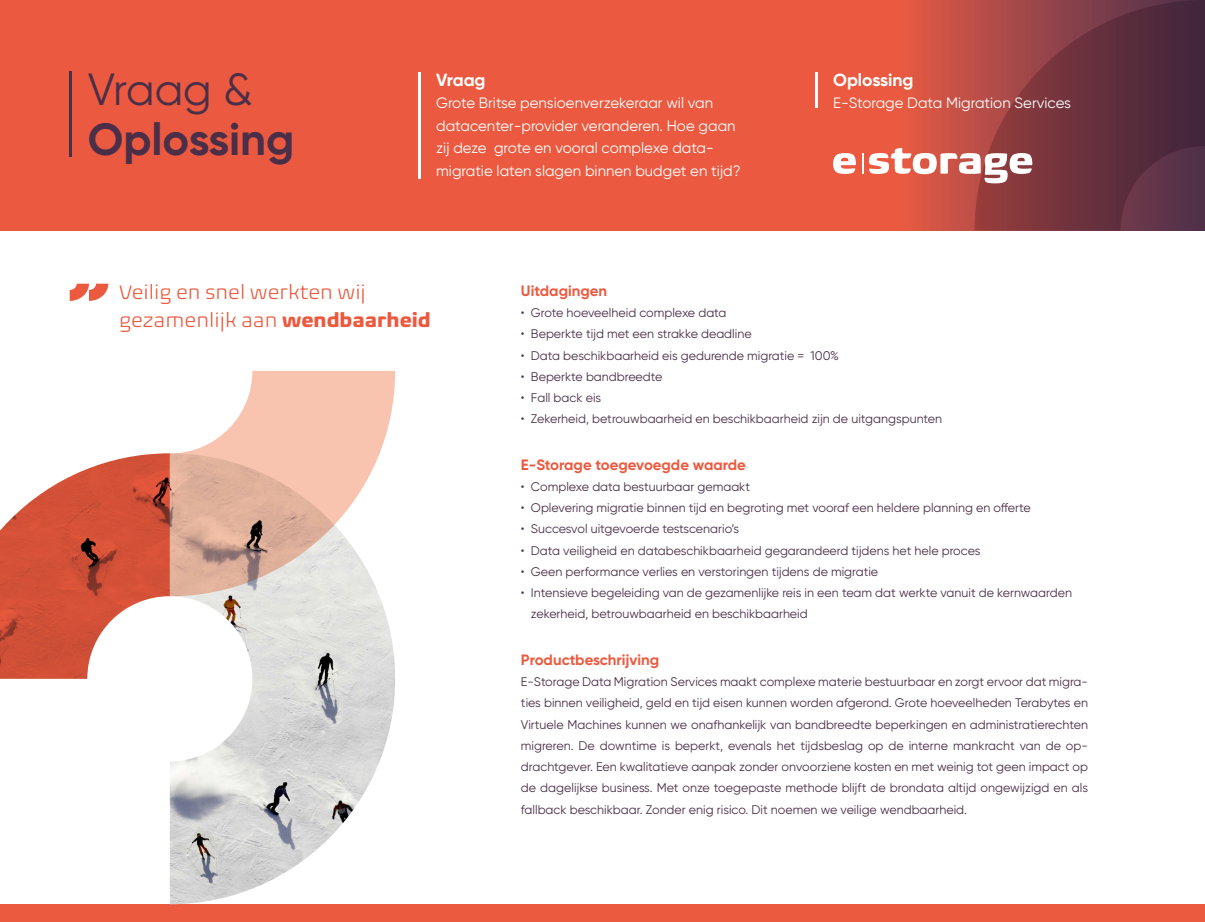
<style>
.page{position:relative;width:1205px;height:922px;background:#fff}
.page>*{position:absolute;margin:0;border:0;box-sizing:border-box;transform-origin:0 0}
.t1{font:700 45px "Gilroy";color:#4b2f48}
.t2{font:45px "Gilroy";letter-spacing:-.015em;color:#4b2f48}
.t3{font:300 20.12px/28.6px "Biome Pro";color:#eb5a3f}
.t4{font:700 17.5px "Gilroy";color:#fff}
.t5{font:15px/22.5px "Gilroy";color:#fff}
.t6{font:700 15px "Gilroy";color:#eb5a3f}
.t7{font:12.5px/21.2px "Gilroy";color:#4b2f48}
.s1{font-weight:700}
</style>
<div class="page">
<div style="left:0;top:0;width:1205px;height:230px;background:#eb5a40"></div>
<div style="left:0;top:904px;width:1205px;height:17px;background:#eb5a3f"></div>
<img style="left:170px;top:596px;width:225px;height:308px">
<svg style="left:170px;top:371px;width:225px;height:225px"></svg>
<svg style="left:0;top:453px;width:170px;height:225px"></svg>
<svg style="left:974px;top:0;width:231px;height:230px;background:#713540"></svg>
<hr style="left:70px;top:72px;width:2px;height:85px;background:#4b2f48">
<hr style="left:418px;top:72px;width:2px;height:106px;background:#fff">
<hr style="left:815px;top:72px;width:2px;height:35px;background:#fff">
<svg style="left:70px;top:283px;width:38px;height:18px"></svg>
<svg style="left:833px;top:148px;width:199px;height:35px"></svg>
<hr style="left:861px;top:153px;width:2px;height:21px;background:#fff">
<h1 class="t2" style="left:88px;top:62px;width:167px">Vraag &amp;</h1>
<h1 class="t1" style="left:88px;top:111px;width:208px">Oplossing</h1>
<h3 class="t4" style="left:436px;top:69px;width:51px">Vraag</h3>
<p class="t5" style="left:436px;top:92px;width:306px">Grote Britse pensioenverzekeraar wil van datacenter-provider veranderen. Hoe gaan zij deze grote en vooral complexe data&shy;migratie laten slagen binnen budget en tijd?</p>
<h3 class="t4" style="left:833px;top:69px;width:82px">Oplossing</h3>
<p class="t5" style="left:833px;top:92px;width:239px">E-Storage Data Migration Services</p>
<h2 class="t3" style="left:119px;top:277px;width:313px">Veilig en snel werkten wij gezamenlijk aan <span class="s1">wendbaarheid</span></h2>
<p class="t6" style="left:521px;top:281px;width:88px">Uitdagingen</p>
<p class="t7" style="left:521px;top:302px;width:207px">• Grote hoeveelheid complexe data</p>
<p class="t7" style="left:521px;top:323px;width:232px">• Beperkte tijd met een strakke deadline</p>
<p class="t7" style="left:521px;top:344px;width:320px">• Data beschikbaarheid eis gedurende migratie = 100%</p>
<p class="t7" style="left:521px;top:365px;width:143px">• Beperkte bandbreedte</p>
<p class="t7" style="left:521px;top:387px;width:82px">• Fall back eis</p>
<p class="t7" style="left:521px;top:408px;width:423px">• Zekerheid, betrouwbaarheid en beschikbaarheid zijn de uitgangspunten</p>
<p class="t6" style="left:521px;top:455px;width:227px">E-Storage toegevoegde waarde</p>
<p class="t7" style="left:521px;top:475px;width:231px">• Complexe data bestuurbaar gemaakt</p>
<p class="t7" style="left:521px;top:497px;width:511px">• Oplevering migratie binnen tijd en begroting met vooraf een heldere planning en offerte</p>
<p class="t7" style="left:521px;top:518px;width:220px">• Succesvol uitgevoerde testscenario’s</p>
<p class="t7" style="left:521px;top:539px;width:461px">• Data veiligheid en databeschikbaarheid gegarandeerd tijdens het hele proces</p>
<p class="t7" style="left:521px;top:560px;width:359px">• Geen performance verlies en verstoringen tijdens de migratie</p>
<p class="t7" style="left:531px;top:582px;width:542px;text-indent:-10px">• Intensieve begeleiding van de gezamenlijke reis in een team dat werkte vanuit de kernwaarden zekerheid, betrouwbaarheid en beschikbaarheid</p>
<p class="t6" style="left:521px;top:650px;width:140px">Productbeschrijving</p>
<p class="t7" style="left:521px;top:670px;width:568px;text-align:justify">E-Storage Data Migration Services maakt complexe materie bestuurbaar en zorgt ervoor dat migra&shy;ties binnen veiligheid, geld en tijd eisen kunnen worden afgerond. Grote hoeveelheden Terabytes en Virtuele Machines kunnen we onafhankelijk van bandbreedte beperkingen en administratierechten migreren. De downtime is beperkt, evenals het tijdsbeslag op de interne mankracht van de op&shy;drachtgever. Een kwalitatieve aanpak zonder onvoorziene kosten en met weinig tot geen impact op de dagelijkse business. Met onze toegepaste methode blijft de brondata altijd ongewijzigd en als fallback beschikbaar. Zonder enig risico. Dit noemen we veilige wendbaarheid.</p>
</div>
